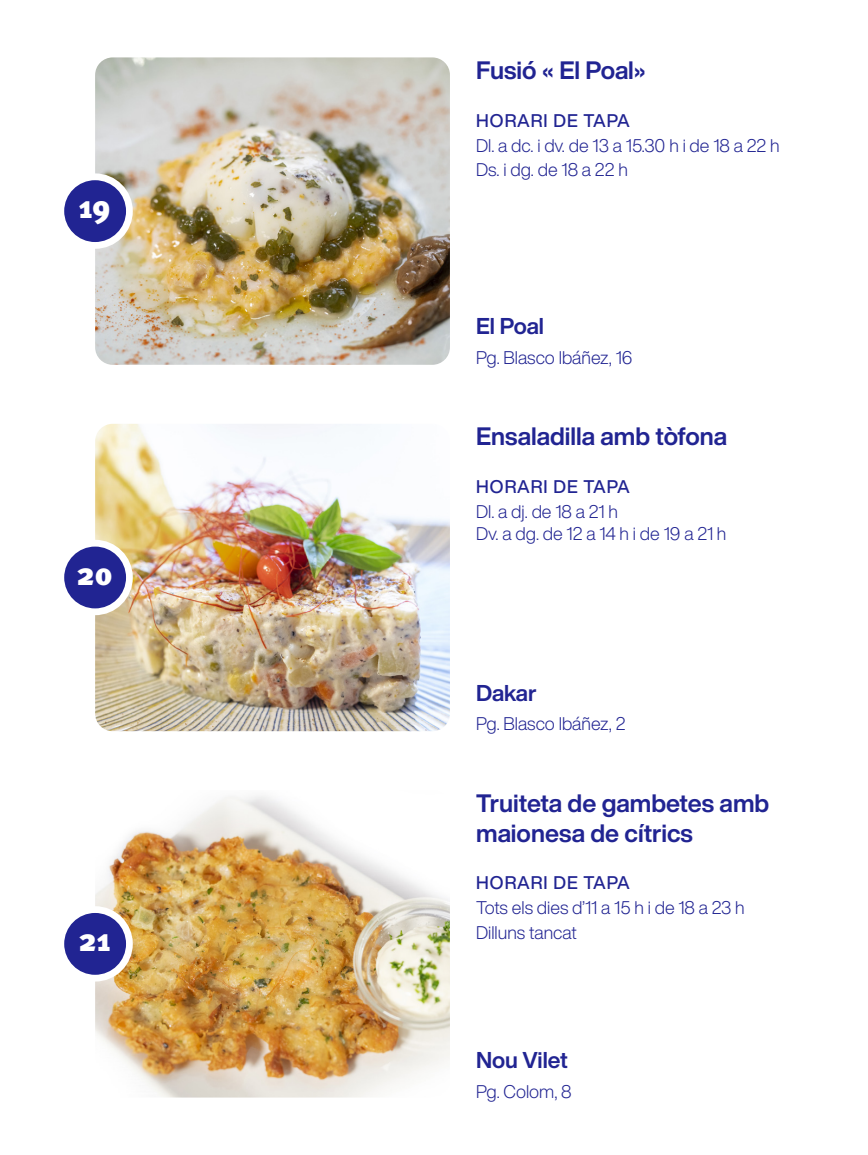
<style>
.page{position:relative;width:868px;height:1155px;background:#fff}
.page>*{position:absolute;margin:0;border:0;box-sizing:border-box;transform-origin:0 0}
.t1{font:900 31.5px "Meta Pro";color:#fff}
.t2{font:700 24.75px/29.7px "Helvetica Now Display";color:#212492}
.t3{font:700 22.5px "Helvetica Now Display";letter-spacing:-.005em;color:#212492}
.t4{font:300 18px/24.8px "Helvetica Now Display";color:#212492}
.t5{font:500 18px "Helvetica Now Display";letter-spacing:.045em;color:#212492}
</style>
<div class="page">
<img style="left:95px;top:57px;width:355px;height:308px">
<div style="left:61px;top:177px;width:68px;height:68px;background:#212492;border-radius:50%"></div>
<div style="left:57px;top:173px;width:76px;height:76px;border:7px solid #fff;border-radius:50%"></div>
<img style="left:95px;top:424px;width:355px;height:307px">
<div style="left:61px;top:543px;width:68px;height:68px;background:#212492;border-radius:50%"></div>
<div style="left:57px;top:540px;width:76px;height:75px;border:7px solid #fff;border-radius:50%"></div>
<img style="left:95px;top:796px;width:355px;height:301px">
<div style="left:61px;top:909px;width:68px;height:69px;background:#212492;border-radius:50%"></div>
<div style="left:57px;top:906px;width:76px;height:75px;border:7px solid #fff;border-radius:50%"></div>
<h1 class="t1" style="left:79px;top:188px;width:33px">19</h1>
<h1 class="t1" style="left:76px;top:554px;width:38px">20</h1>
<h1 class="t1" style="left:78px;top:920px;width:34px">21</h1>
<h2 class="t2" style="left:476px;top:55px;width:171px">Fusió « El Poal»</h2>
<p class="t5" style="left:476px;top:108px;width:155px">HORARI DE TAPA</p>
<p class="t4" style="left:476px;top:133px;width:305px">Dl. a dc. i dv. de 13 a 15.30 h i de 18 a 22 h<br>Ds. i dg. de 18 a 22 h</p>
<p class="t3" style="left:476px;top:311px;width:69px">El Poal</p>
<p class="t4" style="left:476px;top:345px;width:158px">Pg. Blasco Ibáñez, 16</p>
<h2 class="t2" style="left:476px;top:422px;width:252px">Ensaladilla amb tòfona</h2>
<p class="t5" style="left:476px;top:474px;width:155px">HORARI DE TAPA</p>
<p class="t4" style="left:476px;top:500px;width:252px;line-height:21.6px">Dl. a dj. de 18 a 21 h<br>Dv. a dg. de 12 a 14 h i de 19 a 21 h</p>
<p class="t3" style="left:476px;top:677px;width:62px">Dakar</p>
<p class="t4" style="left:476px;top:711px;width:151px">Pg. Blasco Ibáñez, 2</p>
<h2 class="t2" style="left:476px;top:788px;width:295px">Truiteta de gambetes amb maionesa de cítrics</h2>
<p class="t5" style="left:476px;top:870px;width:155px">HORARI DE TAPA</p>
<p class="t4" style="left:476px;top:895px;width:270px">Tots els dies d’11 a 15 h i de 18 a 23 h<br>Dilluns tancat</p>
<p class="t3" style="left:476px;top:1044px;width:93px">Nou Vilet</p>
<p class="t4" style="left:476px;top:1078px;width:97px">Pg. Colom, 8</p>
</div>
